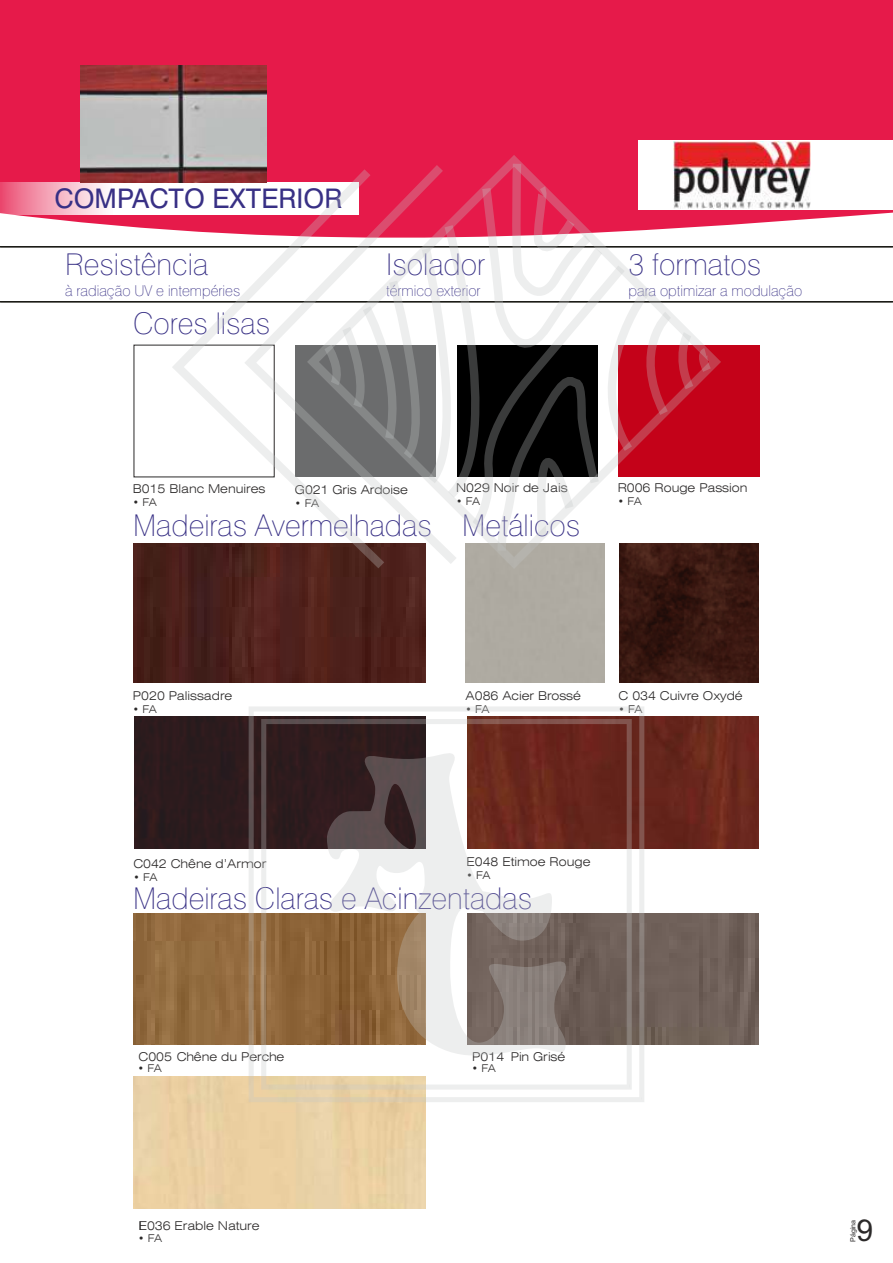
<style>
.page{position:relative;width:893px;height:1263px;background:#fff}
.page>*{position:absolute;margin:0;border:0;box-sizing:border-box;transform-origin:0 0}
.t1{font:30.15px "Arial";color:#2b2929}
.t2{font:100 30px "Swiss 721 BT";color:#383085}
.t3{font:27px "Swiss 721 BT";color:#383085}
.t4{font:100 15px "Swiss 721 BT";color:#383085}
.t5{font:300 expanded 12.15px "Swiss 721 BT";color:#2b2929}
.t6{font:300 expanded 10.65px "Swiss 721 BT";letter-spacing:-.055em;color:#2b2929}
.t7{font:7.05px "Arial";color:#2b2929}
</style>
<div class="page">
<svg style="left:0;top:0;width:893px;height:248px;background:#e72956"></svg>
<svg style="left:0;top:183px;width:166px;height:32px"></svg>
<img style="left:80px;top:65px;width:186px;height:118px">
<hr style="left:0;top:301px;width:893px;height:1px;background:#1c1c17">
<hr style="left:0;top:246px;width:893px;height:1px;background:#1c1c17">
<div style="left:727px;top:345px;width:32px;height:132px;background:#c40219"></div>
<img style="left:134px;top:543px;width:291px;height:139px">
<img style="left:619px;top:543px;width:139px;height:139px">
<img style="left:134px;top:913px;width:115px;height:132px">
<img style="left:644px;top:913px;width:115px;height:132px">
<div style="left:134px;top:716px;width:115px;height:132px;background:#2c1b1d"></div>
<img style="left:644px;top:716px;width:115px;height:132px">
<div style="left:638px;top:140px;width:255px;height:69px;background:#fff"></div>
<img style="left:674px;top:141px;width:136px;height:67px">
<svg style="left:249px;top:707px;width:395px;height:395px"></svg>
<svg style="left:324px;top:750px;width:242px;height:309px"></svg>
<svg style="left:166px;top:160px;width:227px;height:417px"></svg>
<svg style="left:238px;top:156px;width:63px;height:417px"></svg>
<svg style="left:301px;top:149px;width:426px;height:426px"></svg>
<h3 class="t3" style="left:54px;top:188px;width:289px">COMPACTO EXTERIOR</h3>
<h2 class="t2" style="left:65px;top:252px;width:145px">Resistência</h2>
<p class="t4" style="left:65px;top:285px;width:177px">à radiação UV e intempéries</p>
<h2 class="t2" style="left:133px;top:311px;width:139px">Cores lisas</h2>
<h2 class="t2" style="left:386px;top:252px;width:100px">Isolador</h2>
<p class="t4" style="left:386px;top:285px;width:96px">térmico exterior</p>
<h2 class="t2" style="left:628px;top:252px;width:134px">3 formatos</h2>
<p class="t4" style="left:628px;top:285px;width:175px">para optimizar a modulação</p>
<p class="t5" style="left:133px;top:484px;width:134px">B015 Blanc Menuires</p>
<p class="t6" style="left:133px;top:498px;width:26px">• FA</p>
<p class="t5" style="left:295px;top:484px;width:114px">G021 Gris Ardoise</p>
<p class="t6" style="left:295px;top:498px;width:26px">• FA</p>
<p class="t5" style="left:456px;top:483px;width:113px">N029 Noir de Jais</p>
<p class="t6" style="left:456px;top:497px;width:26px">• FA</p>
<p class="t5" style="left:618px;top:483px;width:131px">R006 Rouge Passion</p>
<p class="t6" style="left:618px;top:497px;width:26px">• FA</p>
<h2 class="t2" style="left:133px;top:513px;width:449px">Madeiras Avermelhadas Metálicos</h2>
<p class="t5" style="left:133px;top:691px;width:101px">P020 Palissadre</p>
<p class="t6" style="left:133px;top:705px;width:26px">• FA</p>
<p class="t5" style="left:466px;top:691px;width:117px">A086 Acier Brossé</p>
<p class="t6" style="left:466px;top:705px;width:26px">• FA</p>
<p class="t5" style="left:619px;top:691px;width:126px">C 034 Cuivre Oxydé</p>
<p class="t6" style="left:619px;top:705px;width:26px">• FA</p>
<p class="t5" style="left:133px;top:858px;width:134px">C042 Chêne d’Armor</p>
<p class="t6" style="left:133px;top:872px;width:26px">• FA</p>
<p class="t5" style="left:467px;top:857px;width:125px">E048 Etimoe Rouge</p>
<p class="t6" style="left:467px;top:871px;width:26px">• FA</p>
<h2 class="t2" style="left:133px;top:886px;width:400px">Madeiras Claras e Acinzentadas</h2>
<p class="t5" style="left:139px;top:1052px;width:147px">C005 Chêne du Perche</p>
<p class="t5" style="left:472px;top:1052px;width:94px">P014 Pin Grisé</p>
<p class="t6" style="left:138px;top:1064px;width:26px">• FA</p>
<p class="t6" style="left:472px;top:1064px;width:26px">• FA</p>
<p class="t5" style="left:139px;top:1220px;width:4px">l</p>
<p class="t5" style="left:139px;top:1220px;width:122px">E036 Erable Nature</p>
<p class="t6" style="left:138px;top:1234px;width:26px">• FA</p>
<p class="t7" style="left:850px;top:1242px;width:24px;rotate:-90deg">Página</p>
<h1 class="t1" style="left:857px;top:1219px;width:18px">9</h1>
</div>
